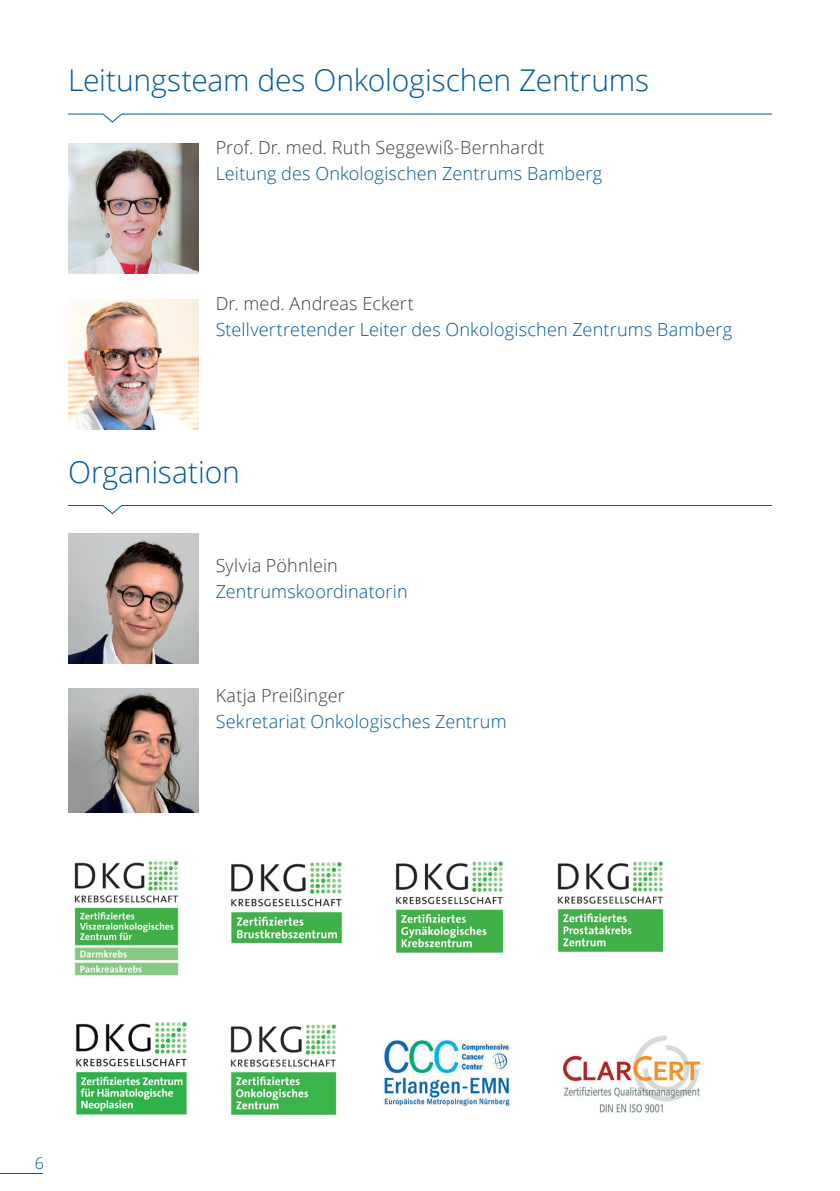
<style>
.page{position:relative;width:840px;height:1191px;background:#fff}
.page>*{position:absolute;margin:0;border:0;box-sizing:border-box;transform-origin:0 0}
.t1{font:300 30px "Open Sans";letter-spacing:-.005em;color:#01589c}
.t2{font:300 18px "Open Sans";letter-spacing:.01em;color:#01589c}
.t3{font:300 18px "Open Sans";letter-spacing:.01em;color:#3e3e3f}
.t4{font:300 16px "Open Sans";color:#01589c}
</style>
<div class="page">
<hr style="left:0;top:1173px;width:43px;height:1px;background:#01589c">
<svg style="left:68px;top:113px;width:704px;height:10px"></svg>
<svg style="left:68px;top:505px;width:704px;height:9px"></svg>
<img style="left:68px;top:533px;width:130px;height:130px">
<img style="left:68px;top:299px;width:130px;height:130px">
<img style="left:231px;top:862px;width:112px;height:82px">
<img style="left:395px;top:861px;width:109px;height:92px">
<img style="left:557px;top:861px;width:107px;height:91px">
<img style="left:76px;top:1022px;width:111px;height:93px">
<img style="left:74px;top:860px;width:105px;height:116px">
<img style="left:230px;top:1024px;width:107px;height:91px">
<img style="left:383px;top:1040px;width:127px;height:67px">
<img style="left:562px;top:1035px;width:139px;height:78px">
<img style="left:68px;top:143px;width:130px;height:130px">
<img style="left:68px;top:688px;width:130px;height:125px">
<h1 class="t1" style="left:68px;top:60px;width:582px">Leitungsteam des Onkologischen Zentrums</h1>
<p class="t3" style="left:215px;top:135px;width:330px">Prof. Dr. med. Ruth Seggewiß-Bernhardt</p>
<p class="t2" style="left:215px;top:161px;width:388px">Leitung des Onkologischen Zentrums Bamberg</p>
<p class="t3" style="left:215px;top:291px;width:199px">Dr. med. Andreas Eckert</p>
<p class="t2" style="left:215px;top:317px;width:518px">Stellvertretender Leiter des Onkologischen Zentrums Bamberg</p>
<h1 class="t1" style="left:68px;top:451px;width:173px">Organisation</h1>
<p class="t3" style="left:215px;top:553px;width:124px">Sylvia Pöhnlein</p>
<p class="t2" style="left:215px;top:579px;width:193px">Zentrumskoordinatorin</p>
<p class="t3" style="left:215px;top:683px;width:131px">Katja Preißinger</p>
<p class="t2" style="left:215px;top:709px;width:292px">Sekretariat Onkologisches Zentrum</p>
<p class="t4" style="left:35px;top:1152px;width:11px">6</p>
</div>
